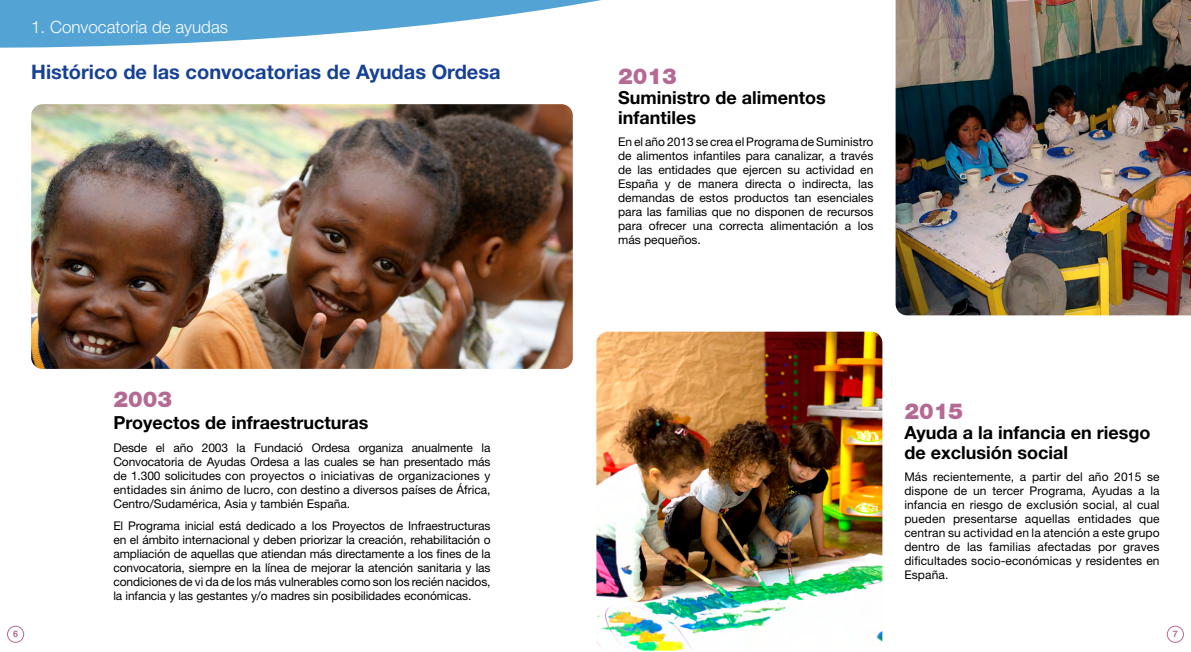
<style>
.page{position:relative;width:1191px;height:652px;background:#fff}
.page>*{position:absolute;margin:0;border:0;box-sizing:border-box;transform-origin:0 0}
.t1{font:900 22px "Helvetica Neue LT Std";color:#b56a94}
.t2{font:700 20px "Helvetica Neue LT Std";color:#164194}
.t3{font:700 18px/20px "Helvetica Neue LT Std";color:#000}
.t4{font:300 17px "Helvetica Neue LT Std";color:#fff}
.t5{font:12px/14px "Helvetica Neue LT Std";color:#000;text-align:justify}
.t6{font:700 9px "Helvetica LT";color:#b56a94}
</style>
<div class="page">
<img style="left:31px;top:104px;width:542px;height:265px">
<img style="left:895px;top:0;width:296px;height:315px">
<img style="left:596px;top:332px;width:286px;height:319px">
<svg style="left:0;top:0;width:601px;height:48px;fill:#53a3d5"></svg>
<div style="left:1166px;top:626px;width:18px;height:17px;border:1px solid #b56a94;border-radius:50%"></div>
<div style="left:7px;top:626px;width:17px;height:17px;border:1px solid #b56a94;border-radius:50%"></div>
<h3 class="t4" style="left:31px;top:17px;width:198px">1. Convocatoria de ayudas</h3>
<h2 class="t2" style="left:31px;top:60px;width:471px">Histórico de las convocatorias de Ayudas Ordesa</h2>
<h1 class="t1" style="left:113px;top:386px;width:60px">2003</h1>
<h3 class="t3" style="left:113px;top:412px;width:257px">Proyectos de infraestructuras</h3>
<p class="t5" style="left:113px;top:440px;width:379px">Desde el año 2003 la Fundació Ordesa organiza anualmente la Convocatoria de Ayudas Ordesa a las cuales se han presentado más de 1.300 solicitudes con proyectos o iniciativas de organizaciones y entidades sin ánimo de lucro, con destino a diversos países de África, Centro/Sudamérica, Asia y también España.</p>
<p class="t5" style="left:113px;top:519px;width:379px">El Programa inicial está dedicado a los Proyectos de Infraestructuras en el ámbito internacional y deben priorizar la creación, rehabilitación o ampliación de aquellas que atiendan más directamente a los fines de la convocatoria, siempre en la línea de mejorar la atención sanitaria y las condiciones de vi da de los más vulnerables como son los recién nacidos, la infancia y las gestantes y/o madres sin posibilidades económicas.</p>
<h1 class="t1" style="left:618px;top:63px;width:60px">2013</h1>
<h3 class="t3" style="left:618px;top:87px;width:209px">Suministro de alimentos infantiles</h3>
<p class="t5" style="left:618px;top:135px;width:257px">En el año 2013 se crea el Programa de Suministro de alimentos infantiles para canalizar, a través de las entidades que ejercen su actividad en España y de manera directa o indirecta, las demandas de estos productos tan esenciales para las familias que no disponen de recursos para ofrecer una correcta alimentación a los más pequeños.</p>
<h1 class="t1" style="left:904px;top:398px;width:60px">2015</h1>
<h3 class="t3" style="left:904px;top:422px;width:247px">Ayuda a la infancia en riesgo de exclusión social</h3>
<p class="t5" style="left:904px;top:470px;width:257px">Más recientemente, a partir del año 2015 se dispone de un tercer Programa, Ayudas a la infancia en riesgo de exclusión social, al cual pueden presentarse aquellas entidades que centran su actividad en la atención a este grupo dentro de las familias afectadas por graves dificultades socio-económicas y residentes en España.</p>
<p class="t6" style="left:13px;top:629px;width:7px">6</p>
<p class="t6" style="left:1172px;top:629px;width:7px">7</p>
</div>
